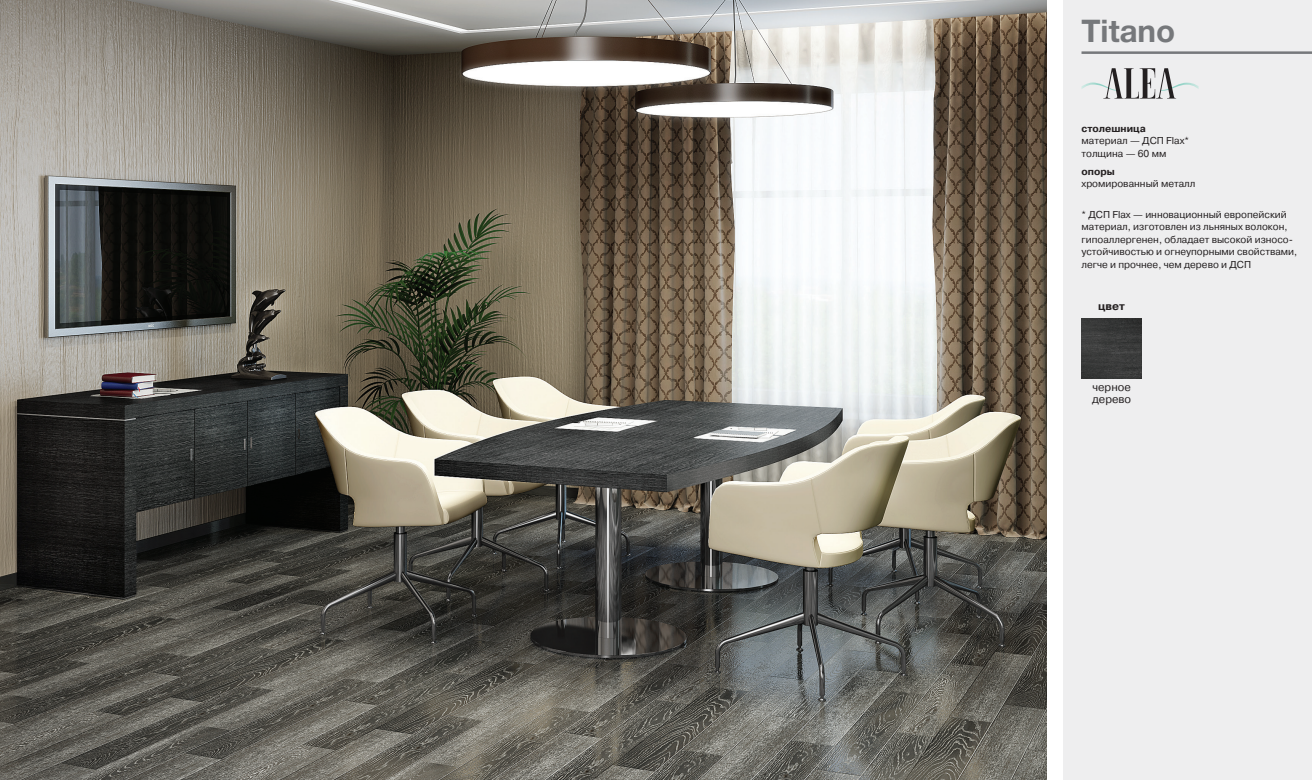
<style>
.page{position:relative;width:1312px;height:780px;background:#fff}
.page>*{position:absolute;margin:0;border:0;box-sizing:border-box;transform-origin:0 0}
.name{font:700 31.25px "Helvetica Neue LTCYR";color:#76787b}
.text{font:11.25px/12.5px "Pragmatica C";color:#231f20}
.harakteristika{font:700 11.25px "Pragmatica C";color:#231f20}
.spisok{font:10px/12.5px "Pragmatica C";color:#231f20}
.s1{font-weight:700}
</style>
<div class="page">
<div style="left:1063px;top:0;width:248px;height:780px;background:#eeeeef"></div>
<hr style="left:1081px;top:51px;width:230px;height:3px;background:#76787b">
<img style="left:0;top:0;width:1045px;height:780px">
<svg style="left:1081px;top:68px;width:117px;height:31px"></svg>
<img style="left:1081px;top:318px;width:60px;height:60px">
<p class="name" style="left:1081px;top:13px;width:95px">Titano</p>
<p class="spisok" style="left:1081px;top:122px;width:109px"><span class="s1">столешница </span>материал — ДСП Flax* толщина — 60 мм</p>
<p class="spisok" style="left:1081px;top:165px;width:115px"><span class="s1">опоры<br></span>хромированный металл</p>
<p class="spisok" style="left:1081px;top:208px;width:217px">* ДСП Flax — инновационный европейский материал, изготовлен из льняных волокон, гипоаллергенен, обладает высокой износо&shy;устойчивостью и огнеупорными свойствами, легче и прочнее, чем дерево и ДСП</p>
<p class="harakteristika" style="left:1097px;top:300px;width:28px">цвет</p>
<p class="text" style="left:1091px;top:380px;width:40px">черное дерево</p>
</div>
